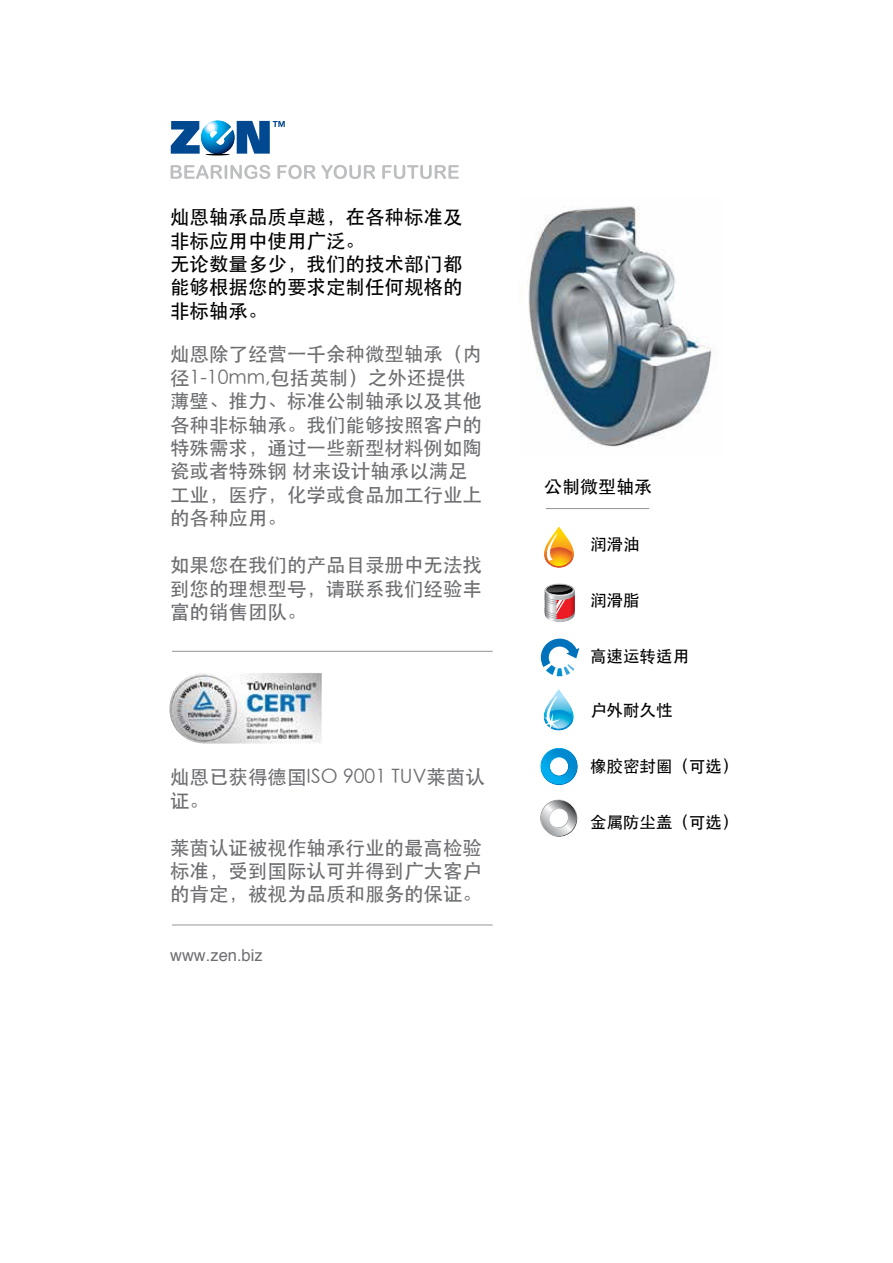
<style>
.page{position:relative;width:893px;height:1263px;background:#fff}
.page>*{position:absolute;margin:0;border:0;box-sizing:border-box;transform-origin:0 0}
.t1{font:19.5px/23.4px "ST Heiti";color:#6d6e71}
.t2{font:19.5px/23.4px "ST Heiti";color:#000}
.t3{font:500 18px "ST Heiti TC";color:#000}
.t4{font:500 16.5px "ST Heiti TC";color:#000}
.t5{font:16.5px "Helvetica";color:#6d6e71}
</style>
<div class="page">
<img style="left:528px;top:206px;width:186px;height:241px">
<hr style="left:546px;top:508px;width:103px;height:1px;background:#939598">
<svg style="left:171px;top:120px;width:114px;height:36px"></svg>
<svg style="left:171px;top:165px;width:99px;height:14px"></svg>
<svg style="left:277px;top:165px;width:38px;height:14px"></svg>
<svg style="left:321px;top:165px;width:54px;height:14px"></svg>
<svg style="left:382px;top:165px;width:77px;height:14px"></svg>
<svg style="left:544px;top:527px;width:30px;height:41px"></svg>
<svg style="left:544px;top:583px;width:31px;height:39px"></svg>
<svg style="left:543px;top:689px;width:31px;height:42px"></svg>
<svg style="left:541px;top:639px;width:38px;height:37px"></svg>
<svg style="left:540px;top:748px;width:38px;height:37px"></svg>
<svg style="left:540px;top:799px;width:37px;height:38px"></svg>
<hr style="left:172px;top:651px;width:321px;height:1px;background:#939598">
<hr style="left:172px;top:924px;width:321px;height:1px;background:#939598">
<img style="left:169px;top:673px;width:153px;height:70px">
<p class="t2" style="left:170px;top:205px;width:294px">灿恩轴承品质卓越，在各种标准及非标应用中使用广泛。<br>无论数量多少，我们的技术部门都能够根据您的要求定制任何规格的非标轴承。</p>
<p class="t1" style="left:170px;top:343px;width:313px">灿恩除了经营一千余种微型轴承（内径1-10mm,包括英制）之外还提供薄壁、推力、标准公制轴承以及其他各种非标轴承。我们能够按照客户的特殊需求，通过一些新型材料例如陶瓷或者特殊钢 材来设计轴承以满足工业，医疗，化学或食品加工行业上的各种应用。</p>
<p class="t1" style="left:170px;top:553px;width:313px;text-align:justify">如果您在我们的产品目录册中无法找到您的理想型号，请联系我们经验丰富的销售团队。</p>
<p class="t1" style="left:170px;top:766px;width:316px">灿恩已获得德国ISO 9001 TUV莱茵认证。</p>
<p class="t1" style="left:170px;top:836px;width:313px;text-align:justify">莱茵认证被视作轴承行业的最高检验标准，受到国际认可并得到广大客户的肯定，被视为品质和服务的保证。</p>
<p class="t5" style="left:170px;top:945px;width:94px">www.zen.biz</p>
<p class="t3" style="left:544px;top:476px;width:109px">公制微型轴承</p>
<p class="t4" style="left:590px;top:535px;width:51px">润滑油</p>
<p class="t4" style="left:590px;top:591px;width:51px">润滑脂</p>
<p class="t4" style="left:590px;top:647px;width:100px">高速运转适用</p>
<p class="t4" style="left:590px;top:701px;width:84px">户外耐久性</p>
<p class="t4" style="left:590px;top:757px;width:150px">橡胶密封圈（可选）</p>
<p class="t4" style="left:590px;top:813px;width:150px">金属防尘盖（可选）</p>
</div>
